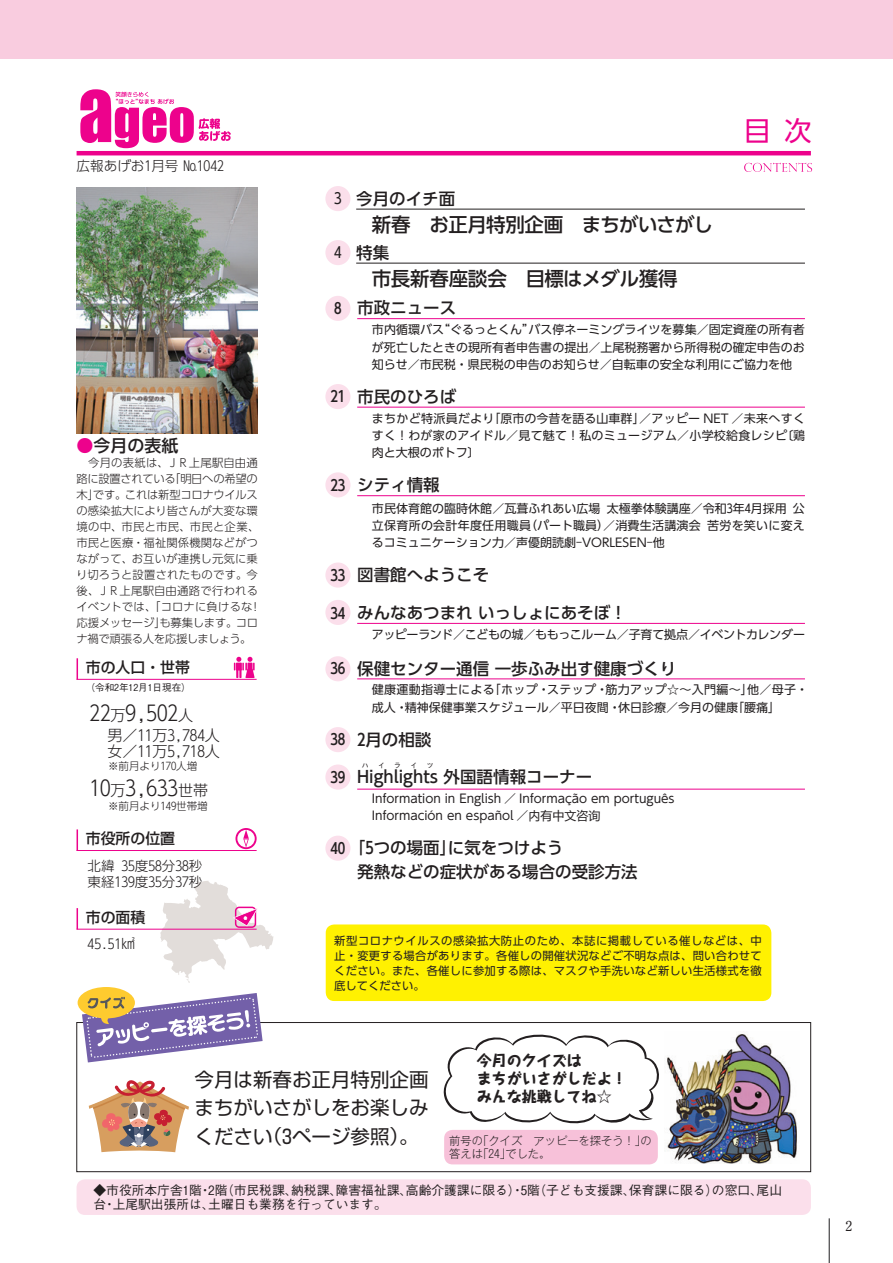
<style>
.page{position:relative;width:893px;height:1263px;background:#fff}
.page>*{position:absolute;margin:0;border:0;box-sizing:border-box;transform-origin:0 0}
.t1{font:27.15px "UD Shin Go Pro";color:#ed028c}
.t2{font:300 21px "UD Shin Go Pro";color:#231f20}
.t3{font:19.5px/28.5px "Shin Go Pro";color:#231f20;text-align:justify}
.t4{font:500 19.5px "UD Shin Go Pro";letter-spacing:-.02em;color:#231f20}
.t5{font:500 16.95px "UD Shin Go Pro";color:#231f20}
.t6{font:500 16.5px/24px "UD Shin Go Pro";color:#231f20}
.t7{font:15px/18px "Taka Hand Std Heavy 90 msp RKSJ H";color:#231f20}
.t8{font:300 15px/16.5px "UD Shin Go Pro";color:#231f20}
.t9{font:500 14.85px "Shin Go Pro";color:#231f20}
.t10{font:700 13.8px "Futo Min A101 Pro";color:#231f20}
.t11{font:300 13.65px "UD Shin Go Pro";color:#231f20}
.t12{font:300 13.5px/16.5px "UD Shin Go Pro";color:#231f20}
.t13{font:500 12.75px/14.2px "Gothic BBB Pro";color:#231f20}
.t14{font:12px/17.2px "UD Shin Go Pro";color:#231f20;text-align:justify}
.t15{font:12px "UD Shin Go Pro";letter-spacing:-.025em;color:#231f20}
.t16{font:300 11.4px/16px "UD Shin Go Pro";letter-spacing:.005em;color:#231f20}
.t17{font:11.4px/15px "UD Shin Go Pro";letter-spacing:.02em;color:#231f20;text-align:justify}
.t18{font:300 11.25px/13.5px "Gothic MB101 Pro";color:#231f20}
.t19{font:300 10.5px "UD Shin Go Pro";color:#231f20}
.t20{font:500 9.6px "Gothic BBB Pro";color:#231f20}
.t21{font:500 6.75px "UD Shin Go Pro";color:#231f20}
.s1{color:#ed028c}
.s2{font-size:15px}
.s3{font-weight:400;font-size:15px}
.s4{font-family:"Microsoft Ya Hei UI"}
</style>
<div class="page">
<div style="left:0;top:0;width:893px;height:59px;background:#f9ccdf"></div>
<svg style="left:80px;top:89px;width:151px;height:59px"></svg>
<hr style="left:77px;top:151px;width:734px;height:4px;background:#ed028c">
<svg style="left:744px;top:163px;width:68px;height:9px"></svg>
<div style="left:77px;top:1179px;width:734px;height:36px;background:#fbdfeb;border-radius:9px"></div>
<div style="left:77px;top:1022px;width:734px;height:150px;border:1px solid #231f20"></div>
<div style="left:444px;top:1130px;width:214px;height:34px;background:#f7c1d9;border-radius:9px"></div>
<svg style="left:444px;top:1035px;width:215px;height:88px"></svg>
<img style="left:664px;top:1034px;width:133px;height:129px">
<div style="left:78px;top:987px;width:57px;height:31px;background:#fecb2f;border-radius:50%"></div>
<svg style="left:82px;top:993px;width:181px;height:69px"></svg>
<svg style="left:89px;top:1080px;width:100px;height:72px"></svg>
<hr style="left:356px;top:209px;width:449px;height:1px;background:#231f20">
<hr style="left:356px;top:263px;width:449px;height:1px;background:#231f20">
<hr style="left:357px;top:318px;width:448px;height:1px;background:#ed028c">
<hr style="left:357px;top:407px;width:448px;height:1px;background:#ed028c">
<hr style="left:357px;top:495px;width:448px;height:1px;background:#ed028c">
<hr style="left:357px;top:623px;width:448px;height:1px;background:#ed028c">
<hr style="left:357px;top:679px;width:448px;height:1px;background:#ed028c">
<hr style="left:357px;top:789px;width:448px;height:1px;background:#ed028c">
<div style="left:325px;top:186px;width:25px;height:25px;background:#fbdfeb;border-radius:50%"></div>
<div style="left:325px;top:240px;width:25px;height:25px;background:#fbdfeb;border-radius:50%"></div>
<div style="left:325px;top:296px;width:25px;height:25px;background:#fbdfeb;border-radius:50%"></div>
<div style="left:325px;top:384px;width:25px;height:25px;background:#fbdfeb;border-radius:50%"></div>
<div style="left:325px;top:472px;width:25px;height:25px;background:#fbdfeb;border-radius:50%"></div>
<div style="left:325px;top:562px;width:25px;height:26px;background:#fbdfeb;border-radius:50%"></div>
<div style="left:325px;top:600px;width:25px;height:25px;background:#fbdfeb;border-radius:50%"></div>
<div style="left:325px;top:656px;width:25px;height:25px;background:#fbdfeb;border-radius:50%"></div>
<div style="left:325px;top:727px;width:25px;height:25px;background:#fbdfeb;border-radius:50%"></div>
<div style="left:325px;top:764px;width:25px;height:26px;background:#fbdfeb;border-radius:50%"></div>
<div style="left:325px;top:836px;width:25px;height:25px;background:#fbdfeb;border-radius:50%"></div>
<div style="left:326px;top:924px;width:445px;height:77px;background:#fff101;border-radius:9px"></div>
<hr style="left:77px;top:850px;width:180px;height:1px;background:#ed028c">
<svg style="left:77px;top:829px;width:1px;height:21px"></svg>
<svg style="left:235px;top:828px;width:22px;height:21px"></svg>
<hr style="left:77px;top:929px;width:180px;height:1px;background:#ed028c">
<svg style="left:77px;top:908px;width:1px;height:21px"></svg>
<svg style="left:160px;top:881px;width:114px;height:102px"></svg>
<hr style="left:77px;top:679px;width:180px;height:1px;background:#ed028c">
<svg style="left:77px;top:658px;width:1px;height:21px"></svg>
<svg style="left:234px;top:657px;width:21px;height:21px"></svg>
<img style="left:77px;top:187px;width:181px;height:247px">
<hr style="left:829px;top:1218px;width:1px;height:45px;background:#1e1d20">
<p class="t11" style="left:77px;top:155px;width:149px">広報あげお1月号 №1042</p>
<h3 class="t5" style="left:77px;top:432px;width:104px"><span class="s1">●</span>今月の表紙</h3>
<p class="t16" style="left:76px;top:455px;width:194px">　今月の表紙は、ＪＲ上尾駅自由通路に設置されている｢明日への希望の木｣です。これは新型コロナウイルスの感染拡大により皆さんが大変な環境の中、市民と市民、市民と企業、市民と医療・福祉関係機関などがつながって、お互いが連携し元気に乗り切ろうと設置されたものです。今後、ＪＲ上尾駅自由通路で行われるイベントでは、｢コロナに負けるな！　応援メッセージ｣も募集します。コロナ禍で頑張る人を応援しましょう。</p>
<p class="t9" style="left:86px;top:655px;width:106px">市の人口・世帯</p>
<p class="t20" style="left:90px;top:679px;width:97px">(令和2年12月1日現在)</p>
<h2 class="t2" style="left:90px;top:696px;width:105px">22<span class="s2">万</span>9,502<span class="s2">人</span></h2>
<p class="t8" style="left:107px;top:726px;width:114px">男／11万3,784人女／11万5,718人</p>
<p class="t19" style="left:108px;top:758px;width:91px">※前月より170人増</p>
<h2 class="t2" style="left:90px;top:771px;width:120px">10<span class="s2">万</span>3,633<span class="s2">世帯</span></h2>
<p class="t19" style="left:108px;top:797px;width:101px">※前月より149世帯増</p>
<p class="t9" style="left:86px;top:826px;width:91px">市役所の位置</p>
<p class="t12" style="left:88px;top:857px;width:116px">北緯 35度58分38秒東経139度35分37秒</p>
<p class="t9" style="left:86px;top:905px;width:61px">市の面積</p>
<p class="t12" style="left:88px;top:935px;width:49px">45.51㎢</p>
<h1 class="t1" style="left:744px;top:108px;width:69px">目 次</h1>
<h3 class="t6" style="left:334px;top:186px;width:123px"><span class="s3">3</span> 今月のイチ面</h3>
<h3 class="t4" style="left:372px;top:208px;width:343px">新春　お正月特別企画　まちがいさがし</h3>
<h3 class="t6" style="left:334px;top:240px;width:57px"><span class="s3">4</span> 特集</h3>
<h3 class="t4" style="left:372px;top:262px;width:307px">市長新春座談会　目標はメダル獲得</h3>
<h3 class="t6" style="left:334px;top:296px;width:123px"><span class="s2">8</span> 市政ニュース</h3>
<p class="t14" style="left:372px;top:321px;width:434px">市内循環バス“ぐるっとくん”バス停ネーミングライツを募集／固定資産の所有者が死亡したときの現所有者申告書の提出／上尾税務署から所得税の確定申告のお知らせ／市民税・県民税の申告のお知らせ／自転車の安全な利用にご協力を他</p>
<h3 class="t6" style="left:330px;top:384px;width:127px"><span class="s2">21</span> 市民のひろば</h3>
<p class="t14" style="left:372px;top:409px;width:435px">まちかど特派員だより「原市の今昔を語る山車群」／アッピー NET ／未来へすくすく！わが家のアイドル／見て魅て！私のミュージアム／小学校給食レシピ〔鶏肉と大根のポトフ〕</p>
<h3 class="t6" style="left:330px;top:473px;width:111px"><span class="s2">23</span> シティ情報</h3>
<p class="t14" style="left:372px;top:499px;width:434px">市民体育館の臨時休館／瓦葺ふれあい広場 太極拳体験講座／令和3年4月採用 公立保育所の会計年度任用職員（パート職員）／消費生活講演会苦労を笑いに変えるコミュニケーション力／声優朗読劇－VORLESEN－他</p>
<h3 class="t6" style="left:330px;top:563px;width:160px"><span class="s2">33</span> 図書館へようこそ</h3>
<h3 class="t6" style="left:330px;top:600px;width:298px"><span class="s2">34</span> みんなあつまれ いっしょにあそぼ！</h3>
<p class="t15" style="left:372px;top:625px;width:435px">アッピーランド／こどもの城／ももっこルーム／子育て拠点／イベントカレンダー</p>
<h3 class="t6" style="left:330px;top:656px;width:347px"><span class="s2">36</span> 保健センター通信 一歩ふみ出す健康づくり</h3>
<p class="t14" style="left:372px;top:681px;width:438px">健康運動指導士による「ホップ・ステップ・筋力アップ☆～入門編～」他／母子・成人・精神保健事業スケジュール／平日夜間・休日診療／今月の健康「腰痛」</p>
<h3 class="t6" style="left:330px;top:727px;width:102px"><span class="s2">38</span> 2月の相談</h3>
<p class="t21" style="left:362px;top:760px;width:8px">ハ</p>
<p class="t21" style="left:378px;top:760px;width:8px">イ</p>
<p class="t21" style="left:394px;top:760px;width:8px">ラ</p>
<p class="t21" style="left:410px;top:760px;width:8px">イ</p>
<p class="t21" style="left:427px;top:760px;width:8px">ツ</p>
<h3 class="t6" style="left:330px;top:764px;width:263px"><span class="s2">39</span> Highlights 外国語情報コーナー</h3>
<p class="t14" style="left:372px;top:790px;width:304px">Information in English ／ Informação em português<br>Información en español ／<span class="s4">内有中文咨询</span></p>
<h3 class="t6" style="left:357px;top:836px;width:282px;text-indent:-27px"><span class="s2">40</span> 「5つの場面」に気をつけよう<br>発熱などの症状がある場合の受診方法</h3>
<p class="t17" style="left:334px;top:932px;width:429px">新型コロナウイルスの感染拡大防止のため、本誌に掲載している催しなどは、中止・変更する場合があります。各催しの開催状況などご不明な点は、問い合わせてください。また、各催しに参加する際は、マスクや手洗いなど新しい生活様式を徹底してください。</p>
<h3 class="t3" style="left:195px;top:1063px;width:235px">今月は新春お正月特別企画まちがいさがしをお楽しみください（3ページ参照）。</h3>
<p class="t7" style="left:477px;top:1050px;width:151px">今月のクイズは<br>まちがいさがしだよ！みんな挑戦してね☆</p>
<p class="t18" style="left:449px;top:1132px;width:204px">前号の「クイズ　アッピーを探そう！」の答えは「24」でした。</p>
<p class="t13" style="left:94px;top:1181px;width:690px">◆市役所本庁舎1階・2階(市民税課、納税課、障害福祉課、高齢介護課に限る)・5階(子ども支援課、保育課に限る)の窓口、尾山台・上尾駅出張所は、土曜日も業務を行っています。</p>
<p class="t10" style="left:845px;top:1214px;width:9px">2</p>
</div>
